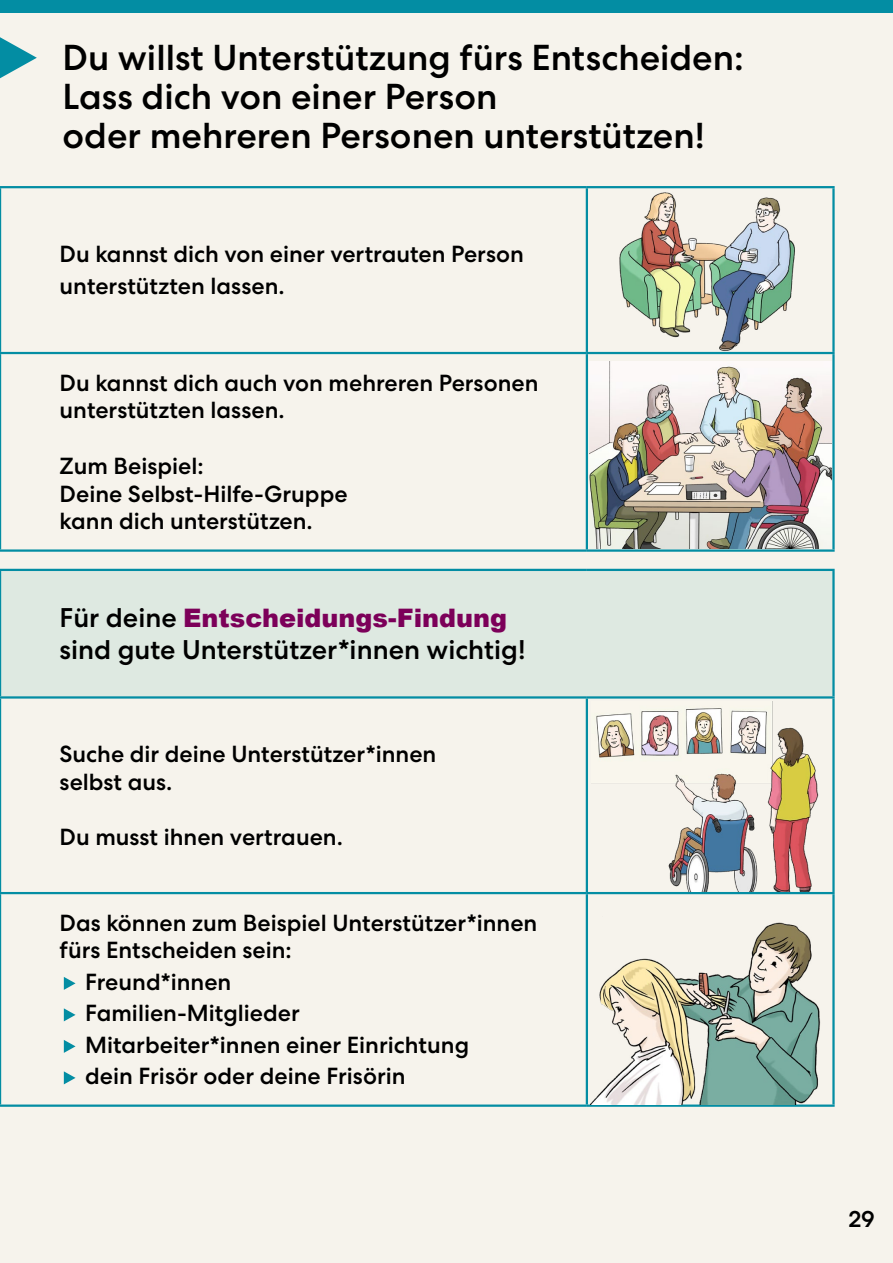
<style>
.page{position:relative;width:893px;height:1263px;background:#f6f3ec}
.page>*{position:absolute;margin:0;border:0;box-sizing:border-box;transform-origin:0 0}
.Überschrift_1{font:500 36px "Centra No 2";color:#000}
.Überschrift2{font:500 27px "Centra No 2";color:#000}
.Überschrift2-2{font:900 25.5px "Arial";color:#7c0059}
.Fließtext{font:500 23.25px/27.8px "Centra No 2";color:#000}
.Aufzählung{font:500 23.25px "Centra No 2";color:#000}
.s1{font-family:"Centra No 2";font-weight:500;font-size:27px;color:#000}
</style>
<div class="page">
<div style="left:0;top:569px;width:832px;height:127px;background:#dee9e1"></div>
<svg style="left:0;top:37px;width:37px;height:41px"></svg>
<hr style="left:0;top:186px;width:587px;height:2px;background:#038da3">
<hr style="left:0;top:188px;width:1px;height:164px;background:#038da3">
<hr style="left:587px;top:186px;width:248px;height:2px;background:#038da3">
<hr style="left:586px;top:188px;width:2px;height:164px;background:#038da3">
<hr style="left:832px;top:188px;width:3px;height:164px;background:#038da3">
<hr style="left:0;top:352px;width:587px;height:2px;background:#038da3">
<hr style="left:0;top:354px;width:1px;height:195px;background:#038da3">
<hr style="left:587px;top:352px;width:248px;height:2px;background:#038da3">
<hr style="left:586px;top:354px;width:2px;height:195px;background:#038da3">
<hr style="left:832px;top:354px;width:3px;height:195px;background:#038da3">
<hr style="left:0;top:549px;width:587px;height:3px;background:#038da3">
<hr style="left:587px;top:549px;width:248px;height:3px;background:#038da3">
<img style="left:615px;top:188px;width:185px;height:164px">
<hr style="left:0;top:569px;width:587px;height:2px;background:#038da3">
<hr style="left:0;top:571px;width:1px;height:125px;background:#038da3">
<hr style="left:587px;top:569px;width:248px;height:2px;background:#038da3">
<hr style="left:832px;top:571px;width:3px;height:125px;background:#038da3">
<hr style="left:0;top:696px;width:587px;height:3px;background:#038da3">
<hr style="left:0;top:699px;width:1px;height:193px;background:#038da3">
<hr style="left:587px;top:696px;width:248px;height:3px;background:#038da3">
<hr style="left:586px;top:699px;width:2px;height:193px;background:#038da3">
<hr style="left:832px;top:699px;width:3px;height:193px;background:#038da3">
<hr style="left:0;top:892px;width:587px;height:2px;background:#038da3">
<hr style="left:0;top:894px;width:1px;height:210px;background:#038da3">
<hr style="left:587px;top:892px;width:248px;height:2px;background:#038da3">
<hr style="left:586px;top:894px;width:2px;height:210px;background:#038da3">
<hr style="left:832px;top:894px;width:3px;height:210px;background:#038da3">
<hr style="left:0;top:1104px;width:587px;height:3px;background:#038da3">
<hr style="left:587px;top:1104px;width:248px;height:3px;background:#038da3">
<svg style="left:64px;top:977px;width:12px;height:13px"></svg>
<svg style="left:64px;top:1008px;width:12px;height:13px"></svg>
<svg style="left:64px;top:1040px;width:12px;height:13px"></svg>
<svg style="left:64px;top:1071px;width:12px;height:13px"></svg>
<div style="left:0;top:0;width:893px;height:13px;background:#038da3"></div>
<img style="left:590px;top:362px;width:241px;height:186px">
<img style="left:596px;top:701px;width:223px;height:190px">
<img style="left:591px;top:909px;width:242px;height:195px">
<h1 class="Überschrift_1" style="left:63px;top:36px;width:683px">Du willst Unterstützung fürs Entscheiden:</h1>
<h1 class="Überschrift_1" style="left:63px;top:75px;width:436px">Lass dich von einer Person</h1>
<h1 class="Überschrift_1" style="left:63px;top:114px;width:644px">oder mehreren Personen unterstützen!</h1>
<p class="Fließtext" style="left:60px;top:241px;width:466px">Du kannst dich von einer vertrauten Person</p>
<p class="Fließtext" style="left:60px;top:272px;width:227px">unterstützten lassen.</p>
<p class="Fließtext" style="left:60px;top:369px;width:480px">Du kannst dich auch von mehreren Personen unterstützten lassen.</p>
<p class="Fließtext" style="left:60px;top:452px;width:146px">Zum Beispiel:</p>
<p class="Fließtext" style="left:60px;top:480px;width:290px">Deine Selbst-Hilfe-Gruppe</p>
<p class="Fließtext" style="left:60px;top:507px;width:255px">kann dich unterstützen.</p>
<h2 class="Überschrift2-2" style="left:60px;top:600px;width:449px"><span class="s1">Für deine</span> Entscheidungs-Findung</h2>
<h2 class="Überschrift2" style="left:60px;top:634px;width:467px">sind gute Unterstützer*innen wichtig!</h2>
<p class="Fließtext" style="left:60px;top:740px;width:378px">Suche dir deine Unterstützer*innen</p>
<p class="Fließtext" style="left:60px;top:768px;width:114px">selbst aus.</p>
<p class="Fließtext" style="left:60px;top:823px;width:285px">Du musst ihnen vertrauen.</p>
<p class="Fließtext" style="left:60px;top:909px;width:479px">Das können zum Beispiel Unterstützer*innen fürs Entscheiden sein:</p>
<p class="Aufzählung" style="left:85px;top:968px;width:148px">Freund*innen</p>
<p class="Aufzählung" style="left:85px;top:1000px;width:216px">Familien-Mitglieder</p>
<p class="Aufzählung" style="left:85px;top:1031px;width:386px">Mitarbeiter*innen einer Einrichtung</p>
<p class="Aufzählung" style="left:85px;top:1063px;width:322px">dein Frisör oder deine Frisörin</p>
<p class="Fließtext" style="left:848px;top:1205px;width:28px">29</p>
</div>
